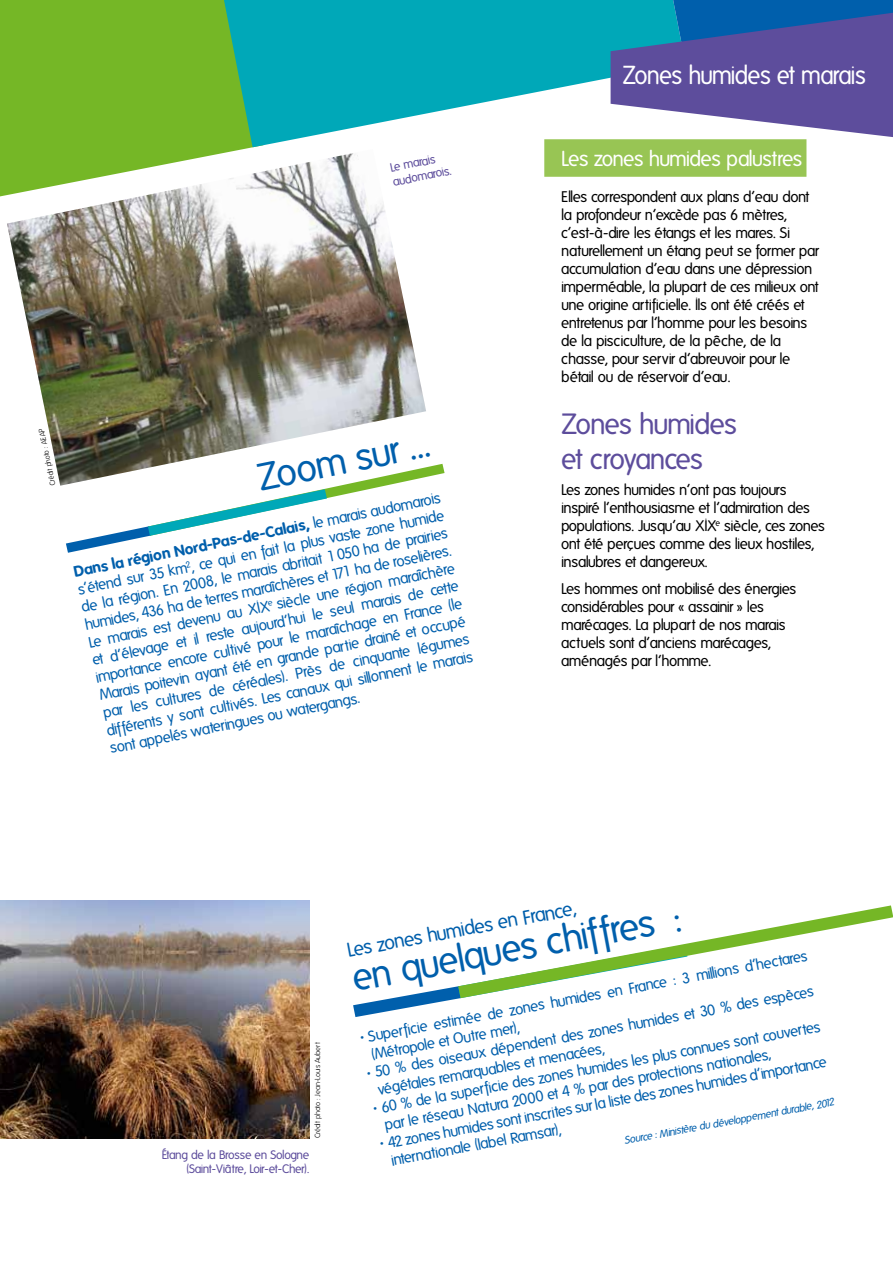
<style>
.page{position:relative;width:893px;height:1263px;background:#fff}
.page>*{position:absolute;margin:0;border:0;box-sizing:border-box;transform-origin:0 0}
.t1{font:37.5px "Folks";color:#005fac}
.t2{font:28.5px/34.2px "Folks";letter-spacing:-.035em;color:#5d4d9c}
.t3{font:25.35px "Folks";letter-spacing:-.035em;color:#fff;scale:.95 1}
.t4{font:21px "Folks";letter-spacing:-.035em;color:#fff}
.t5{font:19.5px "Folks";color:#005fac}
.t6{font:15px/17.7px "Folks";color:#005fac}
.t7{font:15px/18px "Folks";letter-spacing:-.035em;color:#000}
.t8{font:12px/14.4px "Folks";letter-spacing:-.035em;color:#5d4d9c}
.t9{font:italic 10.5px "Folks";color:#005fac}
.t10{font:300 7.5px "Folks";letter-spacing:-.035em;color:#000}
.s1{font-weight:700}
</style>
<div class="page">
<div style="left:0;top:0;width:254px;height:196px;background:#75b726"></div>
<svg style="left:224px;top:0;width:387px;height:147px;fill:#00a8b8"></svg>
<svg style="left:611px;top:0;width:282px;height:137px;background:#5a6cac"></svg>
<div style="left:544px;top:139px;width:262px;height:38px;background:#98c554"></div>
<svg style="left:353px;top:905px;width:540px;height:112px"></svg>
<svg style="left:66px;top:464px;width:379px;height:89px"></svg>
<img style="left:7px;top:149px;width:419px;height:337px">
<img style="left:0;top:900px;width:309px;height:238px">
<p class="t8" style="left:389px;top:161px;width:61px;rotate:-11deg">Le marais audomarois.</p>
<p class="t10" style="left:49px;top:487px;width:60px;rotate:-101deg">Crédit photo : AEAP</p>
<h1 class="t1" style="left:254px;top:458px;width:176px;rotate:-12deg">Zoom sur …</h1>
<p class="t6" style="left:73px;top:565px;width:375px;line-height:17.2px;rotate:-12deg"><span class="s1">Dans la région Nord-Pas-de-Calais,</span> le marais audomarois s’étend sur 35 km</p>
<p class="t6" style="left:76px;top:583px;width:375px;text-align:justify;text-indent:116px;rotate:-12deg">, ce qui en fait la plus vaste zone humide de la région. En 2008, le marais abritait 1 050 ha de prairies humides, 436 ha de terres maraîchères et 171 ha de roselières.<br>Le marais est devenu au XIX</p>
<p class="t6" style="left:86px;top:637px;width:376px;text-align:justify;text-indent:193px;rotate:-12deg">siècle une région maraîchère et d’élevage et il reste aujourd’hui le seul marais de cette importance encore cultivé pour le maraîchage en France (le Marais poitevin ayant été en grande partie drainé et occupé par les cultures de céréales). Près de cinquante légumes différents y sont cultivés. Les canaux qui sillonnent le marais sont appelés wateringues ou watergangs.</p>
<h3 class="t3" style="left:623px;top:61px;width:258px">Zones humides et marais</h3>
<h3 class="t4" style="left:561px;top:147px;width:242px">Les zones humides palustres</h3>
<p class="t7" style="left:561px;top:188px;width:259px">Elles correspondent aux plans d’eau dont la profondeur n’excède pas 6 mètres, c’est-à-dire les étangs et les mares. Si naturellement un étang peut se former par accumulation d’eau dans une dépression imperméable, la plupart de ces milieux ont une origine artificielle. Ils ont été créés et entretenus par l’homme pour les besoins de la pisciculture, de la pêche, de la chasse, pour servir d’abreuvoir pour le bétail ou de réservoir d’eau.</p>
<h2 class="t2" style="left:561px;top:408px;width:177px">Zones humides et croyances</h2>
<p class="t7" style="left:561px;top:481px;width:265px">Les zones humides n’ont pas toujours inspiré l’enthousiasme et l’admiration des populations. Jusqu’au XIX<sup>e</sup> siècle, ces zones ont été perçues comme des lieux hostiles, insalubres et dangereux.</p>
<p class="t7" style="left:561px;top:580px;width:236px">Les hommes ont mobilisé des énergies considérables pour « assainir » les marécages. La plupart de nos marais actuels sont d’anciens marécages, aménagés par l’homme.</p>
<p class="t10" style="left:313px;top:1138px;width:98px;rotate:-90deg">Crédit photo : Jean-Louis Aubert</p>
<p class="t8" style="left:162px;top:1147px;width:149px;text-align:right">Étang de la Brosse en Sologne (Saint-Viâtre, Loir-et-Cher).</p>
<h3 class="t5" style="left:345px;top:941px;width:234px;rotate:-11deg">Les zones humides en France,</h3>
<h1 class="t1" style="left:349px;top:959px;width:335px;rotate:-11deg">en quelques chiffres :</h1>
<p class="t6" style="left:367px;top:1031px;width:448px;line-height:16.6px;text-indent:-7px;rotate:-11deg">• Superficie estimée de zones humides en France : 3 millions d’hectares (Métropole et Outre mer),</p>
<p class="t6" style="left:373px;top:1066px;width:448px;line-height:17.1px;text-indent:-7px;rotate:-11deg">• 50 % des oiseaux dépendent des zones humides et 30 % des espèces végétales remarquables et menacées,</p>
<p class="t6" style="left:380px;top:1101px;width:448px;text-indent:-7px;rotate:-11deg">• 60 % de la superficie des zones humides les plus connues sont couvertes par le réseau Natura 2000 et 4 % par des protections nationales,</p>
<p class="t6" style="left:387px;top:1137px;width:448px;line-height:16.8px;text-indent:-7px;rotate:-11deg">• 42 zones humides sont inscrites sur la liste des zones humides d’importance internationale (label Ramsar),</p>
<p class="t9" style="left:623px;top:1136px;width:215px;rotate:-11deg">Source : Ministère du développement durable, 2012</p>
</div>
